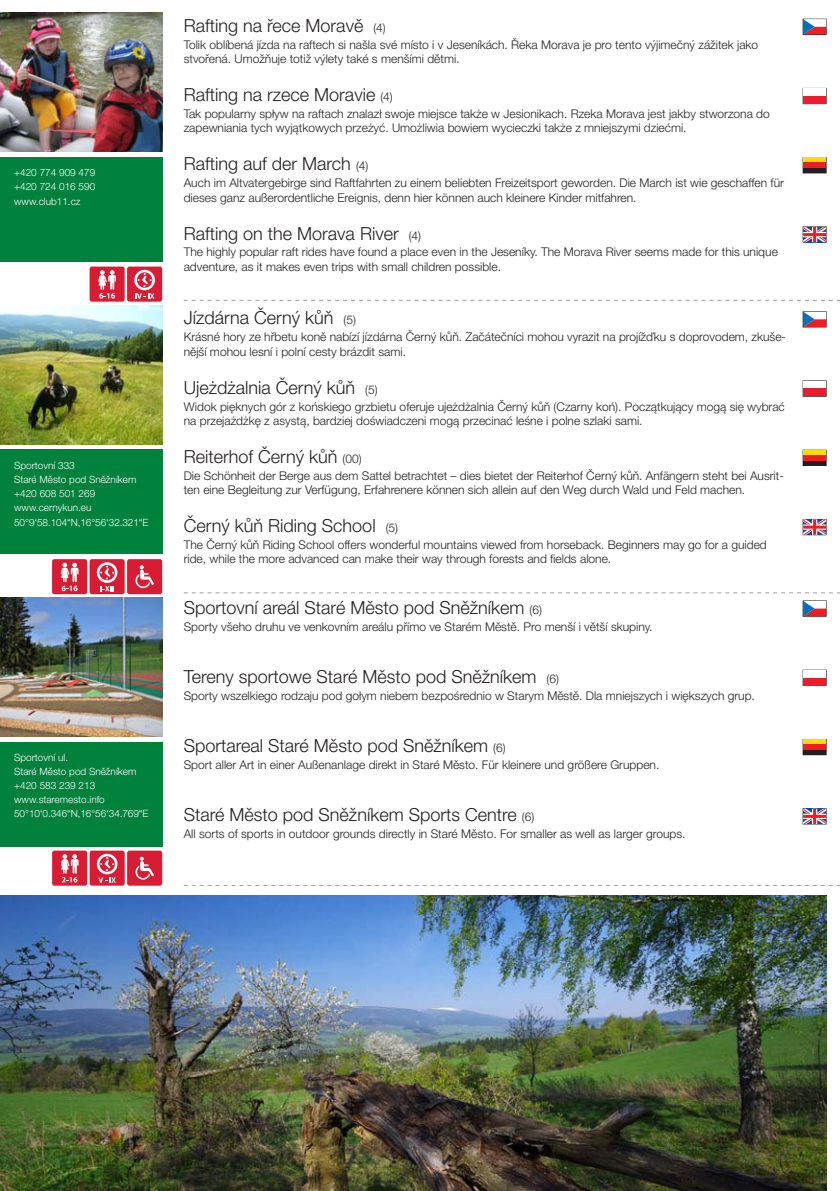
<style>
.page{position:relative;width:840px;height:1191px;background:#fff}
.page>*{position:absolute;margin:0;border:0;box-sizing:border-box;transform-origin:0 0}
.t1{font:300 18px "Helvetica Neue LT Pro";color:#231f20}
.t2{font:300 12px/14.4px "Helvetica Neue LT Pro";color:#231f20}
.t3{font:300 10px/14.2px "Helvetica Neue LT Pro";color:#fff}
.s1{font-size:12px}
</style>
<div class="page">
<div style="left:0;top:742px;width:162px;height:105px;background:#00823d"></div>
<div style="left:802px;top:678px;width:23px;height:7px;background:#ee1b2c"></div>
<div style="left:802px;top:739px;width:23px;height:16px;border:1px solid #231f20"></div>
<div style="left:802px;top:749px;width:23px;height:5px;background:#231f20"></div>
<div style="left:802px;top:739px;width:23px;height:5px;background:#ffdc01"></div>
<div style="left:802px;top:744px;width:23px;height:5px;background:#ee1d23"></div>
<svg style="left:802px;top:601px;width:23px;height:15px"></svg>
<svg style="left:802px;top:808px;width:23px;height:16px"></svg>
<svg style="left:184px;top:885px;width:655px;height:1px"></svg>
<div style="left:0;top:449px;width:162px;height:105px;background:#00823d"></div>
<div style="left:802px;top:388px;width:23px;height:8px;background:#ee1b2c"></div>
<div style="left:802px;top:450px;width:23px;height:16px;border:1px solid #231f20"></div>
<div style="left:802px;top:460px;width:23px;height:5px;background:#231f20"></div>
<div style="left:802px;top:450px;width:23px;height:5px;background:#ffdc01"></div>
<div style="left:802px;top:455px;width:23px;height:5px;background:#ee1d23"></div>
<svg style="left:802px;top:312px;width:23px;height:15px"></svg>
<svg style="left:802px;top:519px;width:23px;height:16px"></svg>
<svg style="left:184px;top:592px;width:655px;height:1px"></svg>
<img style="left:0;top:305px;width:162px;height:139px">
<img style="left:0;top:598px;width:162px;height:139px">
<div style="left:0;top:157px;width:162px;height:105px;background:#00823d"></div>
<div style="left:802px;top:96px;width:23px;height:8px;background:#ee1b2c"></div>
<div style="left:802px;top:168px;width:23px;height:5px;background:#231f20"></div>
<div style="left:802px;top:158px;width:23px;height:5px;background:#ffdc01"></div>
<div style="left:802px;top:163px;width:23px;height:5px;background:#ee1d23"></div>
<svg style="left:802px;top:19px;width:23px;height:15px"></svg>
<svg style="left:802px;top:227px;width:23px;height:15px"></svg>
<svg style="left:184px;top:300px;width:655px;height:1px"></svg>
<img style="left:0;top:13px;width:162px;height:139px">
<img style="left:0;top:895px;width:825px;height:296px">
<svg style="left:89px;top:266px;width:73px;height:36px;background:#e15264"></svg>
<svg style="left:52px;top:559px;width:110px;height:35px;background:#df495c"></svg>
<svg style="left:52px;top:850px;width:110px;height:35px;background:#e04b5e"></svg>
<p class="t3" style="left:14px;top:165px;width:83px;text-align:justify">+420 774 909 479 +420 724 016 590 www.club11.cz</p>
<p class="t3" style="left:14px;top:458px;width:136px">Sportovní 333<br>Staré Město pod Sněžníkem +420 608 501 269 www.cernykun.eu<br>50°9‘58.104“N,16°56‘32.321“E</p>
<p class="t3" style="left:14px;top:750px;width:136px">Sportovní ul.<br>Staré Město pod Sněžníkem +420 583 239 213 www.staremesto.info<br>50°10‘0.346“N,16°56‘34.769“E</p>
<h1 class="t1" style="left:184px;top:14px;width:203px">Rafting na řece Moravě <span class="s1">(4)</span></h1>
<p class="t2" style="left:184px;top:37px;width:575px">Tolik oblíbená jízda na raftech si našla své místo i v Jeseníkách. Řeka Morava je pro tento výjimečný zážitek jako stvořená. Umožňuje totiž výlety také s menšími dětmi.</p>
<h1 class="t1" style="left:184px;top:84px;width:210px">Rafting na rzece Moravie <span class="s1">(4)</span></h1>
<p class="t2" style="left:184px;top:106px;width:587px">Tak popularny spływ na raftach znalazł swoje miejsce także w Jesionikach. Rzeka Morava jest jakby stworzona do zapewniania tych wyjątkowych przeżyć. Umożliwia bowiem wycieczki także z mniejszymi dziećmi.</p>
<h1 class="t1" style="left:184px;top:153px;width:186px">Rafting auf der March <span class="s1">(4)</span></h1>
<p class="t2" style="left:184px;top:175px;width:601px">Auch im Altvatergebirge sind Raftfahrten zu einem beliebten Freizeitsport geworden. Die March ist wie geschaffen für dieses ganz außerordentliche Ereignis, denn hier können auch kleinere Kinder mitfahren.</p>
<h1 class="t1" style="left:184px;top:222px;width:239px">Rafting on the Morava River <span class="s1">(4)</span></h1>
<p class="t2" style="left:184px;top:245px;width:595px">The highly popular raft rides have found a place even in the Jeseníky. The Morava River seems made for this unique adventure, as it makes even trips with small children possible.</p>
<h1 class="t1" style="left:184px;top:307px;width:174px">Jízdárna Černý kůň <span class="s1">(5)</span></h1>
<p class="t2" style="left:184px;top:329px;width:603px">Krásné hory ze hřbetu koně nabízí jízdárna Černý kůň. Začátečníci mohou vyrazit na projížďku s doprovodem, zkuše&shy;nější mohou lesní i polní cesty brázdit sami.</p>
<h1 class="t1" style="left:184px;top:376px;width:195px">Ujeżdżalnia Černý kůň <span class="s1">(5)</span></h1>
<p class="t2" style="left:184px;top:399px;width:602px">Widok pięknych gór z końskiego grzbietu oferuje ujeżdżalnia Černý kůň (Czarny koń). Początkujący mogą się wybrać na przejażdżkę z asystą, bardziej doświadczeni mogą przecinać leśne i polne szlaki sami.</p>
<h1 class="t1" style="left:184px;top:445px;width:179px">Reiterhof Černý kůň <span class="s1">(00)</span></h1>
<p class="t2" style="left:184px;top:468px;width:601px">Die Schönheit der Berge aus dem Sattel betrachtet – dies bietet der Reiterhof Černý kůň. Anfängern steht bei Ausrit&shy;ten eine Begleitung zur Verfügung, Erfahrenere können sich allein auf den Weg durch Wald und Feld machen.</p>
<h1 class="t1" style="left:184px;top:514px;width:216px">Černý kůň Riding School <span class="s1">(5)</span></h1>
<p class="t2" style="left:184px;top:537px;width:584px">The Černý kůň Riding School offers wonderful mountains viewed from horseback. Beginners may go for a guided ride, while the more advanced can make their way through forests and fields alone.</p>
<h1 class="t1" style="left:184px;top:596px;width:359px">Sportovní areál Staré Město pod Sněžníkem <span class="s1">(6)</span></h1>
<p class="t2" style="left:184px;top:619px;width:470px">Sporty všeho druhu ve venkovním areálu přímo ve Starém Městě. Pro menší i větší skupiny.</p>
<h1 class="t1" style="left:184px;top:665px;width:376px">Tereny sportowe Staré Město pod Sněžníkem <span class="s1">(6)</span></h1>
<p class="t2" style="left:184px;top:688px;width:572px">Sporty wszelkiego rodzaju pod gołym niebem bezpośrednio w Starym Městě. Dla mniejszych i większych grup.</p>
<h1 class="t1" style="left:184px;top:734px;width:323px">Sportareal Staré Město pod Sněžníkem <span class="s1">(6)</span></h1>
<p class="t2" style="left:184px;top:757px;width:477px">Sport aller Art in einer Außenanlage direkt in Staré Město. Für kleinere und größere Gruppen.</p>
<h1 class="t1" style="left:184px;top:804px;width:352px">Staré Město pod Sněžníkem Sports Centre <span class="s1">(6)</span></h1>
<p class="t2" style="left:184px;top:826px;width:503px">All sorts of sports in outdoor grounds directly in Staré Město. For smaller as well as larger groups.</p>
</div>
